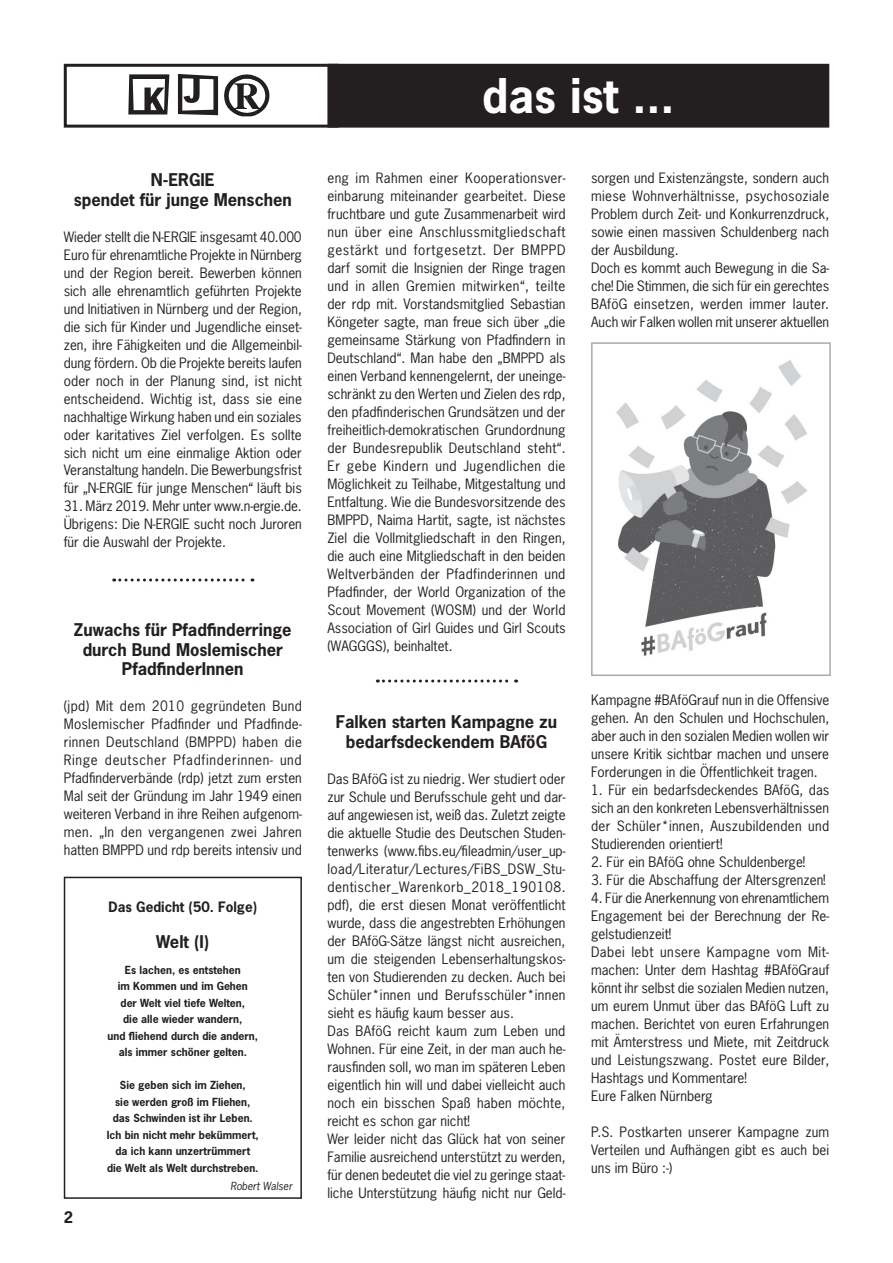
<style>
.page{position:relative;width:893px;height:1263px;background:#fff}
.page>*{position:absolute;margin:0;border:0;box-sizing:border-box;transform-origin:0 0}
.t1{font:700 45px "News Gothic";color:#fff}
.t2{font:700 16.5px/19.8px "News Gothic";color:#231f20;text-align:center}
.t3{font:700 15px "News Gothic";color:#231f20}
.t4{font:13.5px/18px "News Gothic";color:#231f20;text-align:justify}
.t5{font:700 13.5px "News Gothic";color:#231f20}
.t6{font:700 10.5px/16.5px "News Gothic";color:#231f20;text-align:center}
.t7{font:italic 10.5px "News Gothic";color:#231f20}
</style>
<div class="page">
<svg style="left:377px;top:679px;width:140px;height:3px"></svg>
<div style="left:64px;top:877px;width:238px;height:322px;border:2px solid #231f20"></div>
<div style="left:328px;top:65px;width:500px;height:62px;background:#231f20"></div>
<div style="left:327px;top:64px;width:502px;height:64px;border:2px solid #231f20"></div>
<svg style="left:128px;top:74px;width:41px;height:41px"></svg>
<svg style="left:178px;top:74px;width:40px;height:41px"></svg>
<svg style="left:224px;top:74px;width:45px;height:42px"></svg>
<div style="left:64px;top:64px;width:275px;height:64px;border:3px solid #231f20"></div>
<svg style="left:114px;top:578px;width:139px;height:3px"></svg>
<img style="left:616px;top:360px;width:191px;height:296px">
<div style="left:591px;top:342px;width:240px;height:334px;border:2px solid #a8a9ad"></div>
<p class="t2" style="left:74px;top:169px;width:220px">N-ERGIE<br>spendet für junge Menschen</p>
<p class="t4" style="left:64px;top:227px;width:240px">Wieder stellt die N-ERGIE insgesamt 40.000<br>Euro für ehrenamtliche Projekte in Nürnberg und der Region bereit. Bewerben können sich alle ehrenamtlich geführten Projekte und Initiativen in Nürnberg und der Region, die sich für Kinder und Jugendliche einset&shy;zen, ihre Fähigkeiten und die Allgemeinbil&shy;dung fördern. Ob die Projekte bereits laufen oder noch in der Planung sind, ist nicht entscheidend. Wichtig ist, dass sie eine nachhaltige Wirkung haben und ein soziales oder karitatives Ziel verfolgen. Es sollte sich nicht um eine einmalige Aktion oder Veranstaltung handeln. Die Bewerbungsfrist für „N-ERGIE für junge Menschen“ läuft bis</p>
<p class="t4" style="left:64px;top:497px;width:240px">31. März 2019. Mehr unter www.n-ergie.de.<br>Übrigens: Die N-ERGIE sucht noch Juroren für die Auswahl der Projekte.</p>
<p class="t2" style="left:74px;top:619px;width:219px">Zuwachs für Pfadfinderringe durch Bund Moslemischer<br>PfadfinderInnen</p>
<p class="t4" style="left:64px;top:697px;width:240px">(jpd) Mit dem 2010 gegründeten Bund Moslemischer Pfadfinder und Pfadfinde&shy;rinnen Deutschland (BMPPD) haben die Ringe deutscher Pfadfinderinnen- und Pfadfinderverbände (rdp) jetzt zum ersten Mal seit der Gründung im Jahr 1949 einen weiteren Verband in ihre Reihen aufgenom&shy;men. „In den vergangenen zwei Jahren hatten BMPPD und rdp bereits intensiv und</p>
<p class="t3" style="left:64px;top:1207px;width:11px">2</p>
<p class="t5" style="left:109px;top:898px;width:150px">Das Gedicht (50. Folge)</p>
<p class="t2" style="left:156px;top:932px;width:55px">Welt (I)</p>
<p class="t6" style="left:108px;top:961px;width:152px">Es lachen, es entstehen<br>im Kommen und im Gehen<br>der Welt viel tiefe Welten,<br>die alle wieder wandern,<br>und fliehend durch die andern, als immer schöner gelten.</p>
<p class="t6" style="left:107px;top:1077px;width:153px">Sie geben sich im Ziehen,<br>sie werden groß im Fliehen, das Schwinden ist ihr Leben.<br>Ich bin nicht mehr bekümmert, da ich kann unzertrümmert die Welt als Welt durchstreben.</p>
<p class="t7" style="left:230px;top:1179px;width:63px">Robert Walser</p>
<h1 class="t1" style="left:482px;top:66px;width:194px">das ist ...</h1>
<p class="t4" style="left:327px;top:169px;width:240px">eng im Rahmen einer Kooperationsver&shy;einbarung miteinander gearbeitet. Diese fruchtbare und gute Zusammenarbeit wird nun über eine Anschlussmitgliedschaft gestärkt und fortgesetzt. Der BMPPD darf somit die Insignien der Ringe tragen und in allen Gremien mitwirken“, teilte der rdp mit. Vorstandsmitglied Sebastian Köngeter sagte, man freue sich über „die gemeinsame Stärkung von Pfadfindern in Deutschland“. Man habe den „BMPPD als einen Verband kennengelernt, der uneinge&shy;schränkt zu den Werten und Zielen des rdp, den pfadfinderischen Grundsätzen und der freiheitlich-demokratischen Grundordnung der Bundesrepublik Deutschland steht“.<br>Er gebe Kindern und Jugendlichen die Möglichkeit zu Teilhabe, Mitgestaltung und Entfaltung. Wie die Bundesvorsitzende des BMPPD, Naima Hartit, sagte, ist nächstes Ziel die Vollmitgliedschaft in den Ringen, die auch eine Mitgliedschaft in den beiden Weltverbänden der Pfadfinderinnen und Pfadfinder, der World Organization of the Scout Movement (WOSM) und der World Association of Girl Guides und Girl Scouts (WAGGGS), beinhaltet.</p>
<p class="t4" style="left:591px;top:169px;width:240px;text-align:left">sorgen und Existenzängste, sondern auch miese Wohnverhältnisse, psychosoziale Problem durch Zeit- und Konkurrenzdruck, sowie einen massiven Schuldenberg nach der Ausbildung.<br>Doch es kommt auch Bewegung in die Sa&shy;che! Die Stimmen, die sich für ein gerechtes BAföG einsetzen, werden immer lauter.<br>Auch wir Falken wollen mit unserer aktuellen</p>
<p class="t2" style="left:336px;top:711px;width:223px">Falken starten Kampagne zu bedarfsdeckendem BAföG</p>
<p class="t4" style="left:327px;top:769px;width:240px;text-align:left">Das BAföG ist zu niedrig. Wer studiert oder zur Schule und Berufsschule geht und dar&shy;auf angewiesen ist, weiß das. Zuletzt zeigte die aktuelle Studie des Deutschen Studen&shy;tenwerks (www.fibs.eu/fileadmin/user_up&shy;load/Literatur/Lectures/FiBS_DSW_Stu&shy;dentischer_Warenkorb_2018_190108. pdf), die erst diesen Monat veröffentlicht wurde, dass die angestrebten Erhöhungen der BAföG-Sätze längst nicht ausreichen, um die steigenden Lebenserhaltungskos&shy;ten von Studierenden zu decken. Auch bei Schüler*innen und Berufsschüler*innen sieht es häufig kaum besser aus.<br>Das BAföG reicht kaum zum Leben und Wohnen. Für eine Zeit, in der man auch he&shy;rausfinden soll, wo man im späteren Leben eigentlich hin will und dabei vielleicht auch noch ein bisschen Spaß haben möchte, reicht es schon gar nicht!<br>Wer leider nicht das Glück hat von seiner Familie ausreichend unterstützt zu werden, für denen bedeutet die viel zu geringe staat&shy;liche Unterstützung häufig nicht nur Geld-</p>
<p class="t4" style="left:591px;top:691px;width:240px">Kampagne #BAföGrauf nun in die Offensive gehen. An den Schulen und Hochschulen, aber auch in den sozialen Medien wollen wir unsere Kritik sichtbar machen und unsere Forderungen in die Öffentlichkeit tragen.</p>
<p class="t4" style="left:591px;top:781px;width:240px">1. Für ein bedarfsdeckendes BAföG, das sich an den konkreten Lebensverhältnissen der Schüler*innen, Auszubildenden und Studierenden orientiert!</p>
<p class="t4" style="left:591px;top:853px;width:216px">2. Für ein BAföG ohne Schuldenberge!</p>
<p class="t4" style="left:591px;top:871px;width:236px">3. Für die Abschaffung der Altersgrenzen!</p>
<p class="t4" style="left:591px;top:889px;width:240px;text-align:left">4. Für die Anerkennung von ehrenamtlichem Engagement bei der Berechnung der Re&shy;gelstudienzeit!<br>Dabei lebt unsere Kampagne vom Mit&shy;machen: Unter dem Hashtag #BAföGrauf könnt ihr selbst die sozialen Medien nutzen, um eurem Unmut über das BAföG Luft zu machen. Berichtet von euren Erfahrungen mit Ämterstress und Miete, mit Zeitdruck und Leistungszwang. Postet eure Bilder, Hashtags und Kommentare!<br>Eure Falken Nürnberg</p>
<p class="t4" style="left:591px;top:1123px;width:240px">P.S. Postkarten unserer Kampagne zum Verteilen und Aufhängen gibt es auch bei uns im Büro :-)</p>
</div>
